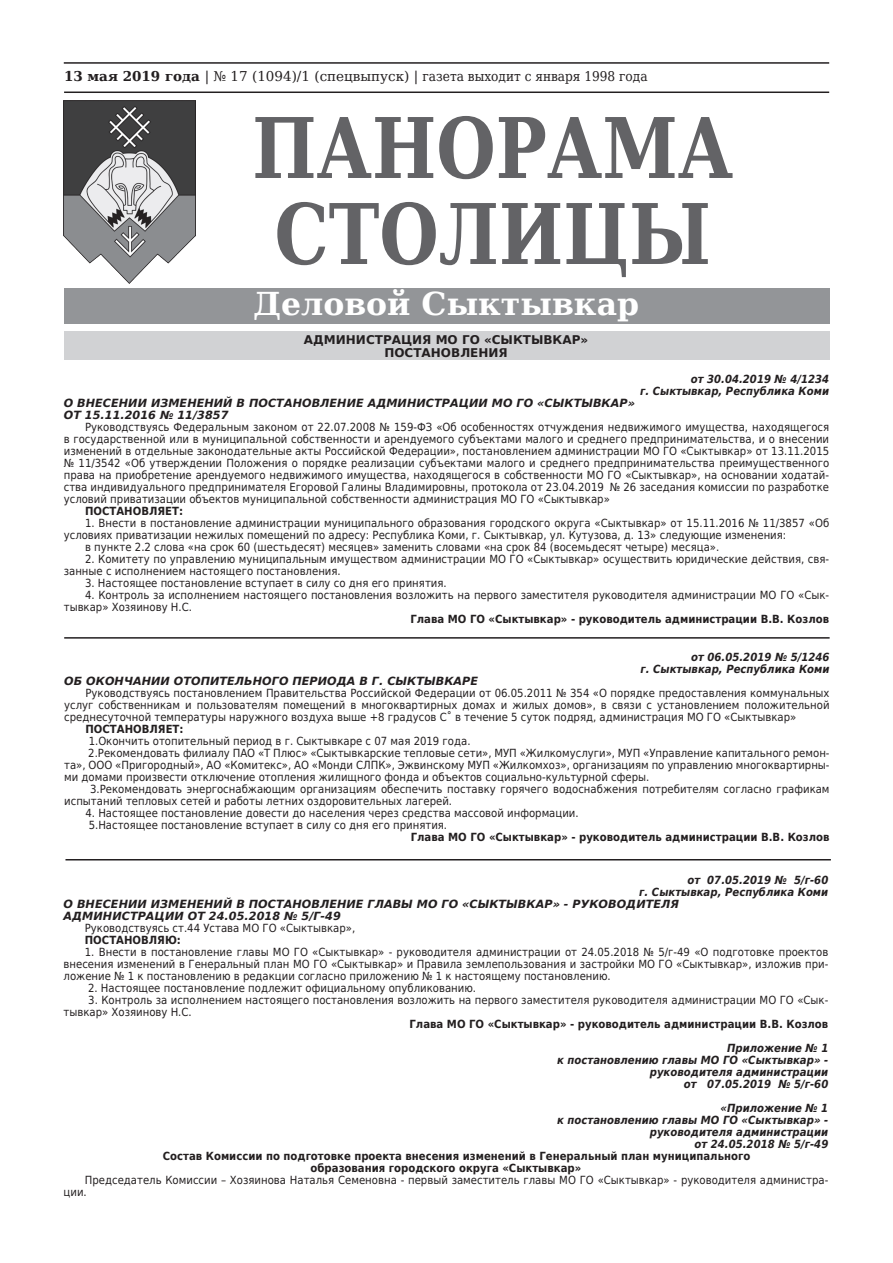
<style>
.page{position:relative;width:893px;height:1263px;background:#fff}
.page>*{position:absolute;margin:0;border:0;box-sizing:border-box;transform-origin:0 0}
.t1{font:700 31.5px "DejaVu Serif";color:#fff}
.t2{font:13.5px "DejaVu Serif Condensed";color:#231f20}
.t3{font:700 13.5px "DejaVu Serif";letter-spacing:-.02em;color:#231f20;scale:1.13 1}
.t4{font:700 12px/12.8px "DejaVu Sans";color:#231f20;text-align:center}
.t5{font:11.25px/12px "DejaVu Sans Condensed";color:#231f20}
.t6{font:700 11.25px/12px "DejaVu Sans Condensed";color:#231f20}
.t7{font:italic 700 11.25px/12px "DejaVu Sans Condensed";color:#231f20;text-align:right}
.t8{font:italic 700 11.25px/12px "DejaVu Sans";color:#231f20}
.s1{font-family:"DejaVu Serif Condensed";font-weight:400}
.s2{font-family:"DejaVu Serif";font-weight:700}
.s3{font-family:"DejaVu Serif"}
</style>
<div class="page">
<div style="left:64px;top:331px;width:765px;height:29px;background:#d1d2d4"></div>
<hr style="left:64px;top:92px;width:765px;height:1px;background:#231f20">
<hr style="left:64px;top:62px;width:765px;height:2px;background:#231f20">
<div style="left:64px;top:289px;width:765px;height:35px;background:#939598"></div>
<img style="left:64px;top:101px;width:131px;height:183px">
<svg style="left:277px;top:202px;width:431px;height:75px"></svg>
<svg style="left:255px;top:116px;width:477px;height:63px"></svg>
<hr style="left:64px;top:637px;width:766px;height:2px;background:#231f20">
<hr style="left:65px;top:859px;width:766px;height:1px;background:#231f20">
<p class="t3" style="left:85px;top:64px;width:250px"><span class="s1">мая 2019 года |</span> Панорама столицы</p>
<p class="t2" style="left:64px;top:66px;width:585px"><span class="s2">13 мая 2019 года</span> <span class="s3">| № 17 (1094)/1 (спецвыпуск) |</span> газета выходит с января 1998 года</p>
<h1 class="t1" style="left:253px;top:279px;width:388px">Деловой Сыктывкар</h1>
<p class="t4" style="left:304px;top:333px;width:286px">администрация МО ГО «Сыктывкар» постановления</p>
<p class="t7" style="left:640px;top:373px;width:191px">от 30.04.2019 № 4/1234<br>г. Сыктывкар, Республика Коми</p>
<p class="t8" style="left:64px;top:397px;width:573px">О внесении изменений в постановление администрации МО ГО «Сыктывкар» от 15.11.2016 № 11/3857</p>
<p class="t5" style="left:64px;top:421px;width:767px;text-align:justify;text-indent:21px">Руководствуясь Федеральным законом от 22.07.2008 № 159-ФЗ «Об особенностях отчуждения недвижимого имущества, находящегося в государственной или в муниципальной собственности и арендуемого субъектами малого и среднего предпринимательства, и о внесении изменений в отдельные законодательные акты Российской Федерации», постановлением администрации МО ГО «Сыктывкар» от 13.11.2015 № 11/3542 «Об утверждении Положения о порядке реализации субъектами малого и среднего предпринимательства преимущественного права на приобретение арендуемого недвижимого имущества, находящегося в собственности МО ГО «Сыктывкар», на основании ходатай&shy;ства индивидуального предпринимателя Егоровой Галины Владимировны, протокола от 23.04.2019 № 26 заседания комиссии по разработке условий приватизации объектов муниципальной собственности администрация МО ГО «Сыктывкар»</p>
<p class="t6" style="left:85px;top:504px;width:100px">ПОСТАНОВЛЯЕТ:</p>
<p class="t5" style="left:85px;top:517px;width:746px">1. Внести в постановление администрации муниципального образования городского округа «Сыктывкар» от 15.11.2016 № 11/3857 «Об</p>
<p class="t5" style="left:64px;top:529px;width:724px">условиях приватизации нежилых помещений по адресу: Республика Коми, г. Сыктывкар, ул. Кутузова, д. 13» следующие изменения:</p>
<p class="t5" style="left:85px;top:541px;width:636px">в пункте 2.2 слова «на срок 60 (шестьдесят) месяцев» заменить словами «на срок 84 (восемьдесят четыре) месяца».</p>
<p class="t5" style="left:64px;top:553px;width:767px;text-indent:21px">2. Комитету по управлению муниципальным имуществом администрации МО ГО «Сыктывкар» осуществить юридические действия, свя&shy;занные с исполнением настоящего постановления.</p>
<p class="t5" style="left:85px;top:577px;width:363px">3. Настоящее постановление вступает в силу со дня его принятия.</p>
<p class="t5" style="left:64px;top:589px;width:767px;text-indent:21px">4. Контроль за исполнением настоящего постановления возложить на первого заместителя руководителя администрации МО ГО «Сык&shy;тывкар» Хозяинову Н.С.</p>
<p class="t6" style="left:410px;top:613px;width:420px">Глава МО ГО «Сыктывкар» - руководитель администрации В.В. Козлов</p>
<p class="t7" style="left:640px;top:651px;width:191px">от 06.05.2019 № 5/1246<br>г. Сыктывкар, Республика Коми</p>
<p class="t8" style="left:64px;top:675px;width:208px">Об окончании отопительного</p>
<p class="t8" style="left:292px;top:675px;width:187px">периода в г. Сыктывкаре</p>
<p class="t5" style="left:64px;top:687px;width:767px;text-align:justify;text-indent:21px">Руководствуясь постановлением Правительства Российской Федерации от 06.05.2011 № 354 «О порядке предоставления коммунальных услуг собственникам и пользователям помещений в многоквартирных домах и жилых домов», в связи с установлением положительной среднесуточной температуры наружного воздуха выше +8 градусов С˚ в течение 5 суток подряд, администрация МО ГО «Сыктывкар»</p>
<p class="t6" style="left:85px;top:723px;width:100px">ПОСТАНОВЛЯЕТ:</p>
<p class="t5" style="left:89px;top:735px;width:383px">1.Окончить отопительный период в г. Сыктывкаре с 07 мая 2019 года.</p>
<p class="t5" style="left:88px;top:747px;width:743px">2.Рекомендовать филиалу ПАО «Т Плюс» «Сыктывкарские тепловые сети», МУП «Жилкомуслуги», МУП «Управление капитального ремон-</p>
<p class="t5" style="left:64px;top:759px;width:767px">та», ООО «Пригородный», АО «Комитекс», АО «Монди СЛПК», Эжвинскому МУП «Жилкомхоз», организациям по управлению многоквартирны-</p>
<p class="t5" style="left:64px;top:771px;width:587px">ми домами произвести отключение отопления жилищного фонда и объектов социально-культурной сферы.</p>
<p class="t5" style="left:90px;top:783px;width:741px">3.Рекомендовать энергоснабжающим организациям обеспечить поставку горячего водоснабжения потребителям согласно графикам</p>
<p class="t5" style="left:64px;top:795px;width:389px">испытаний тепловых сетей и работы летних оздоровительных лагерей.</p>
<p class="t5" style="left:85px;top:807px;width:495px">4. Настоящее постановление довести до населения через средства массовой информации.<br>5.Настоящее постановление вступает в силу со дня его принятия.</p>
<p class="t6" style="left:411px;top:831px;width:420px">Глава МО ГО «Сыктывкар» - руководитель администрации В.В. Козлов</p>
<p class="t7" style="left:639px;top:873px;width:191px">от 07.05.2019 № 5/г-60<br>г. Сыктывкар, Республика Коми</p>
<p class="t8" style="left:64px;top:897px;width:617px">О внесении изменений в постановление главы МО ГО «Сыктывкар» - руководителя администрации от 24.05.2018 № 5/г-49</p>
<p class="t5" style="left:85px;top:921px;width:272px">Руководствуясь ст.44 Устава МО ГО «Сыктывкар»,</p>
<p class="t6" style="left:85px;top:933px;width:98px">ПОСТАНОВЛЯЮ:</p>
<p class="t5" style="left:64px;top:945px;width:766px;text-align:justify;text-indent:21px">1. Внести в постановление главы МО ГО «Сыктывкар» - руководителя администрации от 24.05.2018 № 5/г-49 «О подготовке проектов внесения изменений в Генеральный план МО ГО «Сыктывкар» и Правила землепользования и застройки МО ГО «Сыктывкар», изложив при&shy;ложение № 1 к постановлению в редакции согласно приложению № 1 к настоящему постановлению.</p>
<p class="t5" style="left:88px;top:981px;width:390px">2. Настоящее постановление подлежит официальному опубликованию.</p>
<p class="t5" style="left:64px;top:993px;width:766px;text-indent:25px">3. Контроль за исполнением настоящего постановления возложить на первого заместителя руководителя администрации МО ГО «Сык&shy;тывкар» Хозяинову Н.С.</p>
<p class="t6" style="left:409px;top:1017px;width:420px">Глава МО ГО «Сыктывкар» - руководитель администрации В.В. Козлов</p>
<p class="t7" style="left:557px;top:1041px;width:273px">Приложение № 1<br>к постановлению главы МО ГО «Сыктывкар» - руководителя администрации<br>от 07.05.2019 № 5/г-60</p>
<p class="t7" style="left:557px;top:1101px;width:273px">«Приложение № 1<br>к постановлению главы МО ГО «Сыктывкар» - руководителя администрации<br>от 24.05.2018 № 5/г-49</p>
<p class="t6" style="left:311px;top:1149px;width:441px;text-indent:-148px">Состав Комиссии по подготовке проекта внесения изменений в Генеральный план муниципального образования городского округа «Сыктывкар»</p>
<p class="t5" style="left:64px;top:1173px;width:766px;text-indent:21px">Председатель Комиссии – Хозяинова Наталья Семеновна - первый заместитель главы МО ГО «Сыктывкар» - руководителя администра&shy;ции.</p>
</div>
